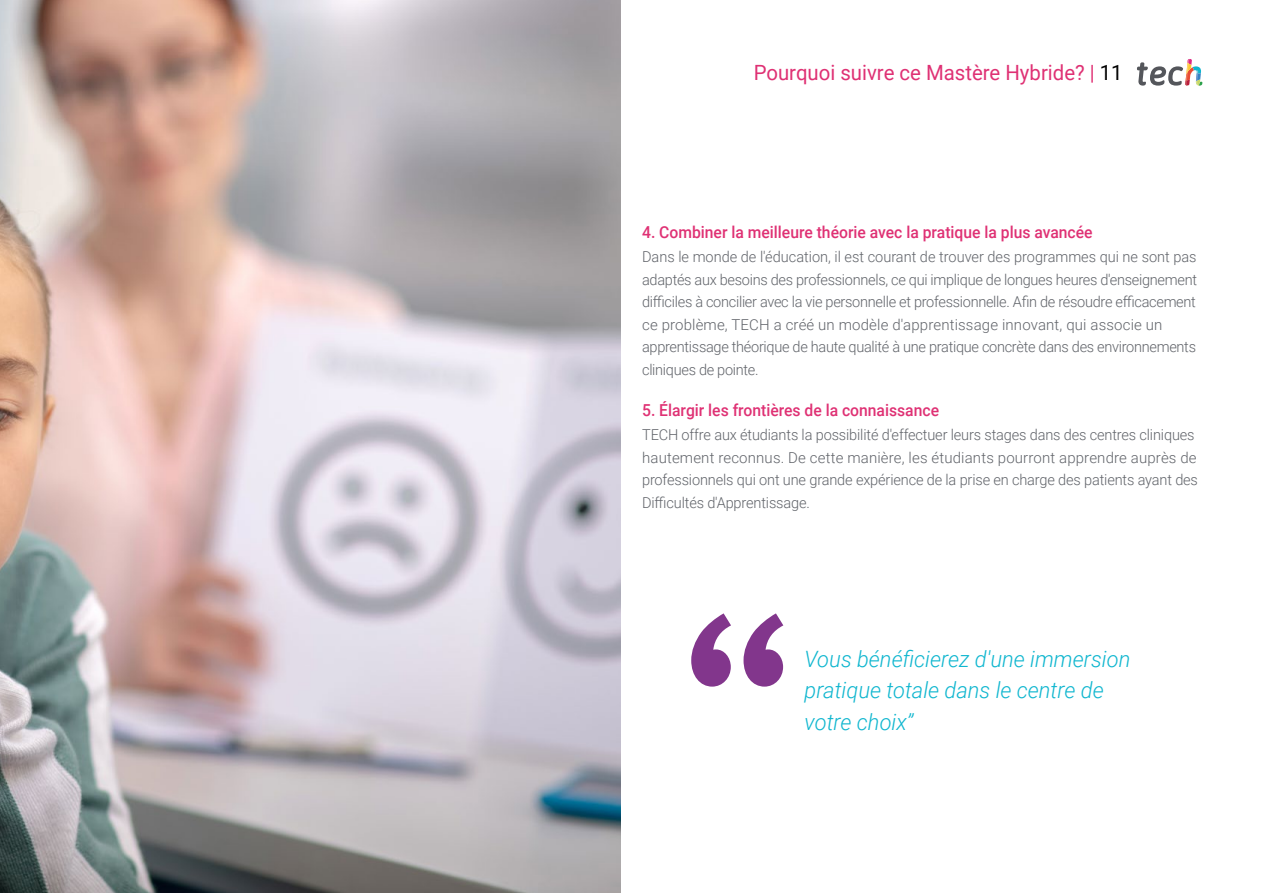
<style>
.page{position:relative;width:1263px;height:893px;background:#fff}
.page>*{position:absolute;margin:0;border:0;box-sizing:border-box;transform-origin:0 0}
.t1{font:italic 300 22.5px/31.5px "Roboto";color:#0fb6cf}
.t2{font:21px "Roboto";color:#df3174}
.t3{font:500 16.5px "Roboto";color:#df3174;scale:.95 1}
.t4{font:300 15px/22.5px "Roboto";letter-spacing:-.01em;color:#61646a}
.s1{color:#e03073}
.s2{color:#000}
</style>
<div class="page">
<svg style="left:1137px;top:59px;width:65px;height:27px"></svg>
<img style="left:0;top:0;width:621px;height:893px">
<svg style="left:691px;top:613px;width:92px;height:74px"></svg>
<h2 class="t2" style="left:754px;top:57px;width:370px">Pourquoi suivre ce Mastère Hybride? <span class="s1">|</span> <span class="s2">11</span></h2>
<p class="t3" style="left:642px;top:220px;width:476px">4. Combiner la meilleure théorie avec la pratique la plus avancée</p>
<p class="t4" style="left:642px;top:245px;width:556px">Dans le monde de l'éducation, il est courant de trouver des programmes qui ne sont pas adaptés aux besoins des professionnels, ce qui implique de longues heures d'enseignement difficiles à concilier avec la vie personnelle et professionnelle. Afin de résoudre efficacement ce problème, TECH a créé un modèle d'apprentissage innovant, qui associe un apprentissage théorique de haute qualité à une pratique concrète dans des environnements cliniques de pointe.</p>
<p class="t3" style="left:642px;top:398px;width:314px">5. Élargir les frontières de la connaissance</p>
<p class="t4" style="left:642px;top:423px;width:557px">TECH offre aux étudiants la possibilité d'effectuer leurs stages dans des centres cliniques hautement reconnus. De cette manière, les étudiants pourront apprendre auprès de professionnels qui ont une grande expérience de la prise en charge des patients ayant des Difficultés d'Apprentissage.</p>
<h1 class="t1" style="left:805px;top:642px;width:327px">Vous bénéficierez d'une immersion pratique totale dans le centre de votre choix’’</h1>
</div>
